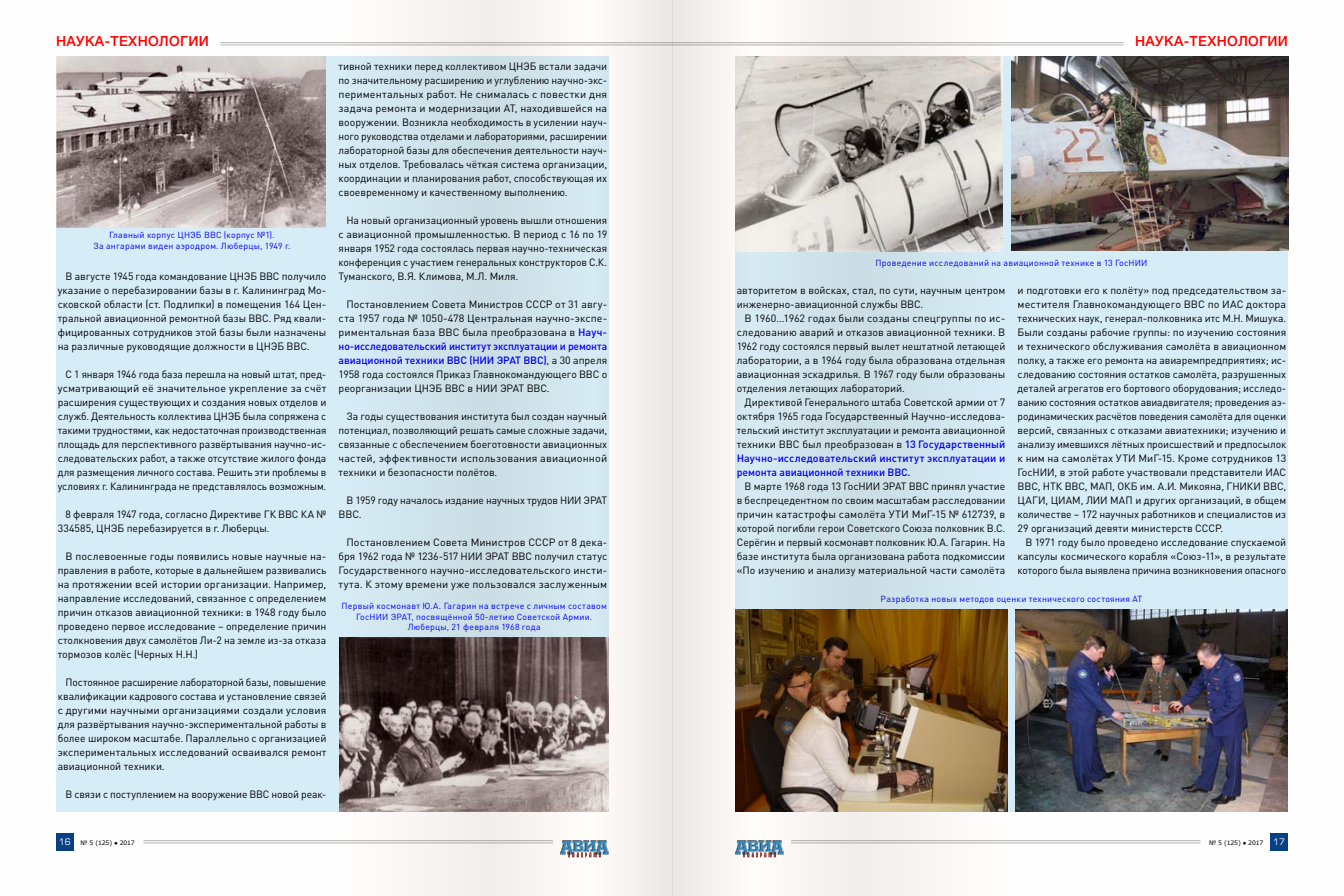
<style>
.page{position:relative;width:1344px;height:896px;background:#fff}
.page>*{position:absolute;margin:0;border:0;box-sizing:border-box;transform-origin:0 0}
.t1{font:500 14px "Helvetica Neue Cyr";letter-spacing:.025em;color:#f00}
.t2{font:10.5px/14px "DIN Pro";color:#000;text-align:justify}
.t3{font:8.75px/10.5px "DIN Pro";letter-spacing:.025em;color:#00f;text-align:center}
.t4{font:6.12px "Verdana";letter-spacing:-.02em;color:#000}
.s1{font-weight:500;color:#00f}
.s2{font-family:"Europe C";font-size:8.75px;color:#fffefd}
</style>
<div class="page">
<svg style="left:56px;top:0;width:616px;height:896px"></svg>
<img style="left:672px;top:0;width:617px;height:896px">
<h1 class="t1" style="left:56px;top:33px;width:154px">НАУКА-ТЕХНОЛОГИИ</h1>
<h1 class="t1" style="left:1135px;top:33px;width:154px">НАУКА-ТЕХНОЛОГИИ</h1>
<p class="t3" style="left:94px;top:229px;width:198px">Главный корпус ЦНЭБ ВВС (корпус №1).<br>За ангарами виден аэродром. Люберцы, 1949 г.</p>
<p class="t2" style="left:58px;top:268px;width:270px;text-indent:8px">В августе 1945 года командование ЦНЭБ ВВС получило указание о перебазировании базы в г. Калининград Мо&shy;сковской области (ст. Подлипки) в помещения 164 Цен&shy;тральной авиационной ремонтной базы ВВС. Ряд квали&shy;фицированных сотрудников этой базы были назначены на различные руководящие должности в ЦНЭБ ВВС.</p>
<p class="t2" style="left:58px;top:366px;width:270px;text-indent:8px">С 1 января 1946 года база перешла на новый штат, пред&shy;усматривающий её значительное укрепление за счёт расширения существующих и создания новых отделов и служб. Деятельность коллектива ЦНЭБ была сопряжена с такими трудностями, как недостаточная производственная площадь для перспективного развёртывания научно-ис&shy;следовательских работ, а также отсутствие жилого фонда для размещения личного состава. Решить эти проблемы в условиях г. Калининграда не представлялось возможным.</p>
<p class="t2" style="left:58px;top:506px;width:270px;text-indent:8px">8 февраля 1947 года, согласно Директиве ГК ВВС КА №<br>334585, ЦНЭБ перебазируется в г. Люберцы.</p>
<p class="t2" style="left:58px;top:548px;width:270px;text-indent:8px">В послевоенные годы появились новые научные на&shy;правления в работе, которые в дальнейшем развивались на протяжении всей истории организации. Например, направление исследований, связанное с определением причин отказов авиационной техники: в 1948 году было проведено первое исследование – определение причин столкновения двух самолётов Ли-2 на земле из-за отказа тормозов колёс (Черных Н.Н.)</p>
<p class="t2" style="left:58px;top:674px;width:270px;text-indent:8px">Постоянное расширение лабораторной базы, повышение квалификации кадрового состава и установление связей с другими научными организациями создали условия для развёртывания научно-экспериментальной работы в более широком масштабе. Параллельно с организацией экспериментальных исследований осваивался ремонт авиационной техники.</p>
<p class="t2" style="left:66px;top:786px;width:262px">В связи с поступлением на вооружение ВВС новой реак-</p>
<p class="t2" style="left:339px;top:58px;width:270px">тивной техники перед коллективом ЦНЭБ встали задачи по значительному расширению и углублению научно-экс&shy;периментальных работ. Не снималась с повестки дня задача ремонта и модернизации АТ, находившейся на вооружении. Возникла необходимость в усилении науч&shy;ного руководства отделами и лабораториями, расширении лабораторной базы для обеспечения деятельности науч&shy;ных отделов. Требовалась чёткая система организации, координации и планирования работ, способствующая их своевременному и качественному выполнению.</p>
<p class="t2" style="left:339px;top:212px;width:270px;text-indent:8px">На новый организационный уровень вышли отношения с авиационной промышленностью. В период с 16 по 19 января 1952 года состоялась первая научно-техническая конференция с участием генеральных конструкторов С.К.<br>Туманского, В.Я. Климова, М.Л. Миля.</p>
<p class="t2" style="left:339px;top:296px;width:270px;text-indent:8px">Постановлением Совета Министров СССР от 31 авгу&shy;ста 1957 года № 1050-478 Центральная научно-экспе&shy;риментальная база ВВС была преобразована в <span class="s1">Науч&shy;но-исследовательский институт эксплуатации и ремонта авиационной техники ВВС (НИИ ЭРАТ ВВС)</span>, а 30 апреля 1958 года состоялся Приказ Главнокомандующего ВВС о реорганизации ЦНЭБ ВВС в НИИ ЭРАТ ВВС.</p>
<p class="t2" style="left:339px;top:408px;width:270px;text-indent:8px">За годы существования института был создан научный потенциал, позволяющий решать самые сложные задачи, связанные с обеспечением боеготовности авиационных частей, эффективности использования авиационной техники и безопасности полётов.</p>
<p class="t2" style="left:339px;top:492px;width:270px;text-indent:8px">В 1959 году началось издание научных трудов НИИ ЭРАТ<br>ВВС.</p>
<p class="t2" style="left:339px;top:534px;width:270px;text-indent:8px">Постановлением Совета Министров СССР от 8 дека&shy;бря 1962 года № 1236-517 НИИ ЭРАТ ВВС получил статус Государственного научно-исследовательского инсти&shy;тута. К этому времени уже пользовался заслуженным</p>
<p class="t3" style="left:342px;top:600px;width:267px">Первый космонавт Ю.А. Гагарин на встрече с личным составом<br>ГосНИИ ЭРАТ, посвящённой 50-летию Советской Армии.<br>Люберцы, 21 февраля 1968 года</p>
<p class="t3" style="left:876px;top:257px;width:273px">Проведение исследований на авиационной технике в 13 ГосНИИ</p>
<p class="t2" style="left:737px;top:282px;width:270px">авторитетом в войсках, стал, по сути, научным центром инженерно-авиационной службы ВВС.</p>
<p class="t2" style="left:737px;top:310px;width:270px;text-indent:8px">В 1960…1962 годах были созданы спецгруппы по ис&shy;следованию аварий и отказов авиационной техники. В 1962 году состоялся первый вылет нештатной летающей лаборатории, а в 1964 году была образована отдельная авиационная эскадрилья. В 1967 году были образованы отделения летающих лабораторий.</p>
<p class="t2" style="left:737px;top:394px;width:270px;text-indent:8px">Директивой Генерального штаба Советской армии от 7 октября 1965 года Государственный Научно-исследова&shy;тельский институт эксплуатации и ремонта авиационной техники ВВС был преобразован в <span class="s1">13 Государственный Научно-исследовательский институт эксплуатации и ремонта авиационной техники ВВС.</span></p>
<p class="t2" style="left:737px;top:478px;width:270px;text-indent:8px">В марте 1968 года 13 ГосНИИ ЭРАТ ВВС принял участие в беспрецедентном по своим масштабам расследовании причин катастрофы самолёта УТИ МиГ-15 № 612739, в которой погибли герои Советского Союза полковник В.С.<br>Серёгин и первый космонавт полковник Ю.А. Гагарин. На базе института была организована работа подкомиссии «По изучению и анализу материальной части самолёта</p>
<p class="t2" style="left:1018px;top:282px;width:270px">и подготовки его к полёту» под председательством за&shy;местителя Главнокомандующего ВВС по ИАС доктора технических наук, генерал-полковника итс М.Н. Мишука.<br>Были созданы рабочие группы: по изучению состояния и технического обслуживания самолёта в авиационном полку, а также его ремонта на авиаремпредприятиях; ис&shy;следованию состояния остатков самолёта, разрушенных деталей агрегатов его бортового оборудования; исследо&shy;ванию состояния остатков авиадвигателя; проведения аэ&shy;родинамических расчётов поведения самолёта для оценки версий, связанных с отказами авиатехники; изучению и анализу имевшихся лётных происшествий и предпосылок к ним на самолётах УТИ МиГ-15. Кроме сотрудников 13<br>ГосНИИ, в этой работе участвовали представители ИАС ВВС, НТК ВВС, МАП, ОКБ им. А.И. Микояна, ГНИКИ ВВС, ЦАГИ, ЦИАМ, ЛИИ МАП и других организаций, в общем количестве – 172 научных работников и специалистов из 29 организаций девяти министерств СССР.</p>
<p class="t2" style="left:1018px;top:534px;width:270px;text-indent:8px">В 1971 году было проведено исследование спускаемой капсулы космического корабля «Союз-11», в результате которого была выявлена причина возникновения опасного</p>
<p class="t3" style="left:881px;top:593px;width:263px">Разработка новых методов оценки технического состояния АТ</p>
<p class="t4" style="left:59px;top:838px;width:78px"><span class="s2">16</span> № 5 (125) ● 2017</p>
<p class="t4" style="left:1209px;top:838px;width:78px">№ 5 (125) ● 2017 <span class="s2">17</span></p>
</div>
